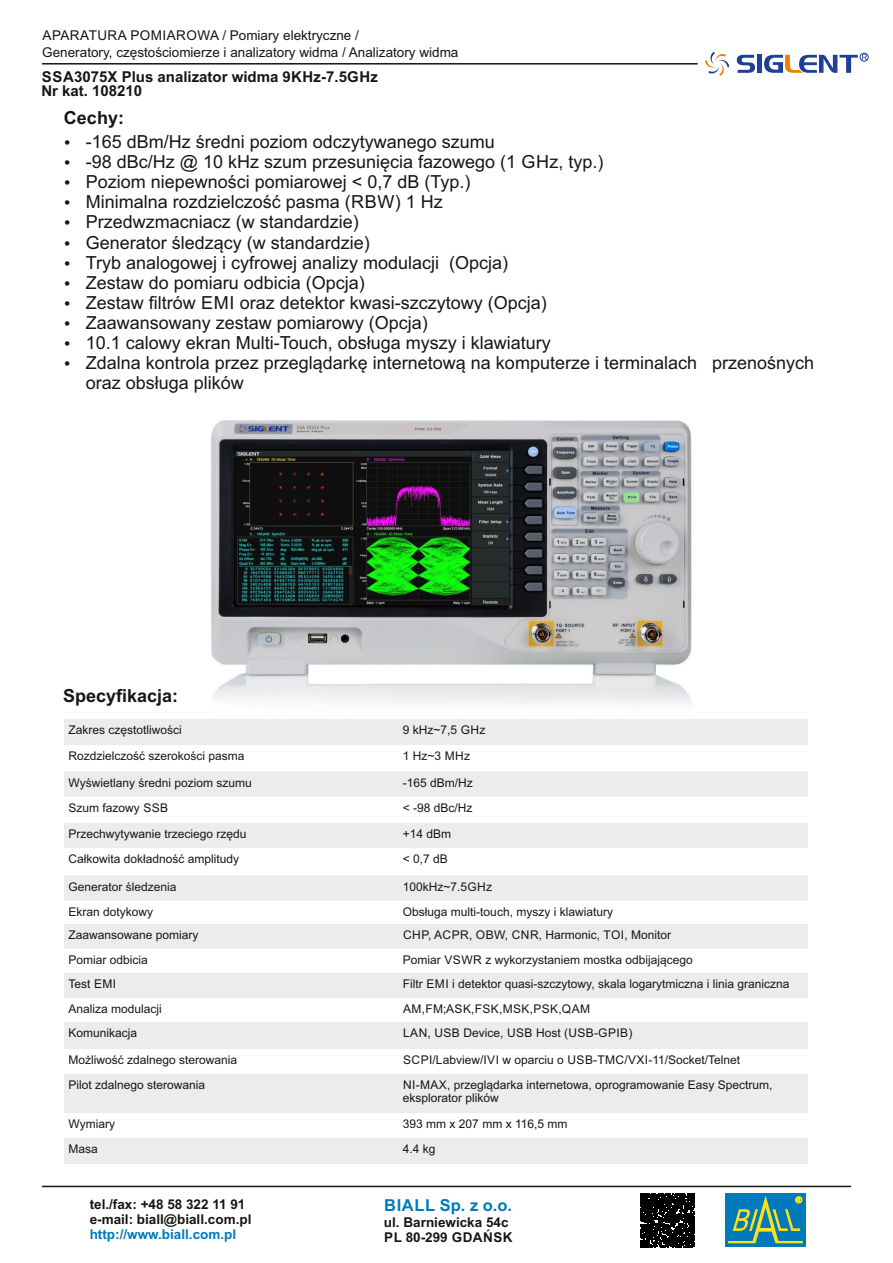
<style>
.page{position:relative;width:893px;height:1263px;background:#fff}
.page>*{position:absolute;margin:0;border:0;box-sizing:border-box;transform-origin:0 0}
.t1{font:18px/20.1px "Arial";color:#151616}
.t2{font:700 18px "Arial";color:#151616}
.t3{font:700 16.5px "Arial";letter-spacing:.035em;color:#007abb}
.t4{font:700 15px "Arial";color:#151616}
.t5{font:13.5px "Arial";color:#151616}
.t6{font:700 13.5px/15.1px "Arial";color:#151616}
.t7{font:700 13.5px "Arial";color:#007abb}
.t8{font:12px/13.4px "Arial";color:#151616}
.t9{font:12px "Arial";letter-spacing:.035em;color:#151616}
</style>
<div class="page">
<img style="left:211px;top:419px;width:481px;height:285px">
<hr style="left:43px;top:63px;width:654px;height:2px;background:#151616">
<hr style="left:43px;top:1186px;width:807px;height:1px;background:#151616">
<div style="left:725px;top:1193px;width:81px;height:54px;background:#007abb"></div>
<svg style="left:728px;top:1195px;width:75px;height:48px"></svg>
<svg style="left:641px;top:1193px;width:53px;height:54px;background:#111"></svg>
<div style="left:64px;top:719px;width:335px;height:26px;background:#ececec"></div>
<div style="left:399px;top:719px;width:408px;height:26px;background:#ececec"></div>
<div style="left:64px;top:771px;width:335px;height:26px;background:#ececec"></div>
<div style="left:399px;top:771px;width:408px;height:26px;background:#ececec"></div>
<div style="left:64px;top:823px;width:335px;height:25px;background:#ececec"></div>
<div style="left:399px;top:823px;width:408px;height:25px;background:#ececec"></div>
<div style="left:64px;top:875px;width:335px;height:26px;background:#ececec"></div>
<div style="left:399px;top:875px;width:408px;height:26px;background:#ececec"></div>
<div style="left:64px;top:924px;width:335px;height:25px;background:#ececec"></div>
<div style="left:399px;top:924px;width:408px;height:25px;background:#ececec"></div>
<div style="left:64px;top:973px;width:335px;height:24px;background:#ececec"></div>
<div style="left:399px;top:973px;width:408px;height:24px;background:#ececec"></div>
<div style="left:64px;top:1022px;width:335px;height:26px;background:#ececec"></div>
<div style="left:399px;top:1022px;width:408px;height:26px;background:#ececec"></div>
<div style="left:64px;top:1074px;width:335px;height:38px;background:#ececec"></div>
<div style="left:399px;top:1074px;width:408px;height:38px;background:#ececec"></div>
<div style="left:64px;top:1138px;width:335px;height:26px;background:#ececec"></div>
<div style="left:399px;top:1138px;width:408px;height:26px;background:#ececec"></div>
<svg style="left:705px;top:52px;width:24px;height:24px"></svg>
<svg style="left:737px;top:55px;width:18px;height:18px"></svg>
<div style="left:757px;top:55px;width:5px;height:18px;background:#1f4098"></div>
<svg style="left:764px;top:54px;width:103px;height:19px"></svg>
<div style="left:860px;top:53px;width:8px;height:9px;border:1px solid #1f4098;border-radius:50%"></div>
<p class="t5" style="left:43px;top:30px;width:318px">APARATURA POMIAROWA / Pomiary elektryczne /</p>
<p class="t4" style="left:42px;top:71px;width:338px">SSA3075X Plus analizator widma 9KHz-7.5GHz</p>
<p class="t5" style="left:42px;top:47px;width:418px">Generatory, częstościomierze i analizatory widma / Analizatory widma</p>
<p class="t4" style="left:41px;top:85px;width:102px">Nr kat. 108210</p>
<h1 class="t2" style="left:64px;top:111px;width:62px">Cechy:</h1>
<h1 class="t1" style="left:64px;top:133px;width:433px">• -165 dBm/Hz średni poziom odczytywanego szumu</h1>
<h1 class="t1" style="left:64px;top:153px;width:541px">• -98 dBc/Hz @ 10 kHz szum przesunięcia fazowego (1 GHz, typ.)</h1>
<h1 class="t1" style="left:64px;top:173px;width:408px">• Poziom niepewności pomiarowej &lt; 0,7 dB (Typ.)</h1>
<h1 class="t1" style="left:64px;top:194px;width:380px">• Minimalna rozdzielczość pasma (RBW) 1 Hz</h1>
<h1 class="t1" style="left:64px;top:214px;width:297px">• Przedwzmacniacz (w standardzie)</h1>
<h1 class="t1" style="left:64px;top:234px;width:308px">• Generator śledzący (w standardzie)</h1>
<h1 class="t1" style="left:64px;top:254px;width:446px">• Tryb analogowej i cyfrowej analizy modulacji (Opcja)</h1>
<h1 class="t1" style="left:64px;top:274px;width:303px">• Zestaw do pomiaru odbicia (Opcja)</h1>
<h1 class="t1" style="left:64px;top:294px;width:484px">• Zestaw filtrów EMI oraz detektor kwasi-szczytowy (Opcja)</h1>
<h1 class="t1" style="left:64px;top:314px;width:366px">• Zaawansowany zestaw pomiarowy (Opcja)</h1>
<h1 class="t1" style="left:64px;top:334px;width:489px">• 10.1 calowy ekran Multi-Touch, obsługa myszy i klawiatury</h1>
<h1 class="t1" style="left:86px;top:354px;width:730px;text-indent:-22px">• Zdalna kontrola przez przeglądarkę internetową na komputerze i terminalach przenośnych oraz obsługa plików</h1>
<h1 class="t2" style="left:63px;top:689px;width:117px">Specyfikacja:</h1>
<p class="t8" style="left:68px;top:724px;width:115px">Zakres częstotliwości</p>
<p class="t8" style="left:403px;top:724px;width:84px">9 kHz~7,5 GHz</p>
<p class="t8" style="left:68px;top:750px;width:178px">Rozdzielczość szerokości pasma</p>
<p class="t8" style="left:403px;top:750px;width:69px">1 Hz~3 MHz</p>
<p class="t8" style="left:68px;top:777px;width:185px">Wyświetlany średni poziom szumu</p>
<p class="t8" style="left:403px;top:777px;width:72px">-165 dBm/Hz</p>
<p class="t8" style="left:68px;top:802px;width:101px">Szum fazowy SSB</p>
<p class="t8" style="left:403px;top:802px;width:71px">&lt; -98 dBc/Hz</p>
<p class="t8" style="left:68px;top:828px;width:180px">Przechwytywanie trzeciego rzędu</p>
<p class="t8" style="left:403px;top:828px;width:50px">+14 dBm</p>
<p class="t8" style="left:68px;top:854px;width:172px">Całkowita dokładność amplitudy</p>
<p class="t8" style="left:403px;top:854px;width:47px">&lt; 0,7 dB</p>
<p class="t8" style="left:68px;top:881px;width:110px">Generator śledzenia</p>
<p class="t8" style="left:403px;top:881px;width:91px">100kHz~7.5GHz</p>
<p class="t8" style="left:68px;top:906px;width:86px">Ekran dotykowy</p>
<p class="t8" style="left:403px;top:906px;width:212px">Obsługa multi-touch, myszy i klawiatury</p>
<p class="t8" style="left:68px;top:929px;width:132px">Zaawansowane pomiary</p>
<p class="t8" style="left:403px;top:929px;width:269px">CHP, ACPR, OBW, CNR, Harmonic, TOI, Monitor</p>
<p class="t8" style="left:68px;top:954px;width:81px">Pomiar odbicia</p>
<p class="t8" style="left:403px;top:954px;width:291px">Pomiar VSWR z wykorzystaniem mostka odbijającego</p>
<p class="t8" style="left:68px;top:978px;width:49px">Test EMI</p>
<p class="t8" style="left:403px;top:978px;width:388px">Filtr EMI i detektor quasi-szczytowy, skala logarytmiczna i linia graniczna</p>
<p class="t8" style="left:68px;top:1003px;width:95px">Analiza modulacji</p>
<p class="t9" style="left:403px;top:1004px;width:188px">AM, FM;ASK, FSK, MSK, PSK, QAM</p>
<p class="t8" style="left:68px;top:1027px;width:70px">Komunikacja</p>
<p class="t9" style="left:403px;top:1028px;width:231px">LAN, USB Device, USB Host (USB-GPIB)</p>
<p class="t8" style="left:68px;top:1054px;width:170px">Możliwość zdalnego sterowania</p>
<p class="t8" style="left:403px;top:1054px;width:339px">SCPI/Labview/IVI w oparciu o USB-TMC/VXI-11/Socket/Telnet</p>
<p class="t8" style="left:68px;top:1079px;width:138px">Pilot zdalnego sterowania</p>
<p class="t8" style="left:403px;top:1079px;width:371px">NI-MAX, przeglądarka internetowa, oprogramowanie Easy Spectrum, eksplorator plików</p>
<p class="t8" style="left:68px;top:1118px;width:48px">Wymiary</p>
<p class="t8" style="left:403px;top:1118px;width:166px">393 mm x 207 mm x 116,5 mm</p>
<p class="t8" style="left:68px;top:1143px;width:31px">Masa</p>
<p class="t8" style="left:403px;top:1143px;width:34px">4.4 kg</p>
<p class="t6" style="left:90px;top:1198px;width:163px">tel./fax: +48 58 322 11 91 e-mail: biall@biall.com.pl</p>
<p class="t7" style="left:90px;top:1229px;width:148px">http://www.biall.com.pl</p>
<h2 class="t3" style="left:384px;top:1199px;width:129px">BIALL Sp. z o.o.</h2>
<p class="t6" style="left:384px;top:1215px;width:130px">ul. Barniewicka 54c<br>PL 80-299 GDAŃSK</p>
</div>
